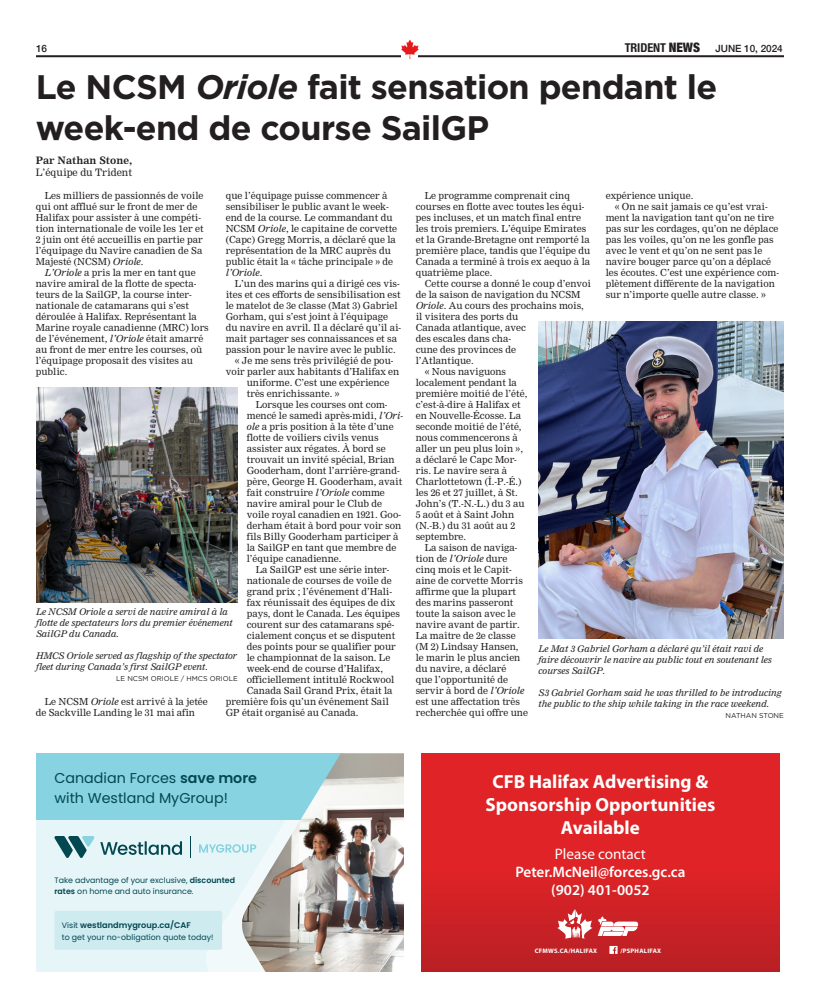
<style>
.page{position:relative;width:820px;height:1008px;background:#fff}
.page>*{position:absolute;margin:0;border:0;box-sizing:border-box;transform-origin:0 0}
.Headlines{font:700 34px/40.8px "Gotham";letter-spacing:-.02em;color:#231f20}
.t1{font:700 19px "Myriad Pro";color:#fff}
.t2{font:600 15.2px "Myriad Pro";color:#fff}
.t3{font:15.2px "Myriad Pro";color:#fff}
.t4{font:14.3px/19.7px "Poppins";color:#034751}
.t5{font:500 10px "Helvetica Neue";letter-spacing:-.005em;color:#231f20}
.Headlines-2{font:10px "Nimrod";color:#231f20}
.Headlines-3{font:700 10px "Nimrod";color:#231f20}
.Body_Text{font:9.5px/11px "Nimrod";color:#231f20}
.Cutline{font:italic 9px/11px "Nimrod";color:#231f20}
.t6{font:600 8.2px "Poppins";color:#034751}
.t7{font:7.9px/11.3px "Poppins";color:#034751}
.Cutline_credit{font:7px "Gotham";color:#231f20}
.t8{font:700 6.5px "Myriad Pro";letter-spacing:.04em;color:#fff}
.s1{font-family:"Helvetica Neue LT Std";font-weight:700;font-stretch:condensed;font-size:12.2px}
.s2{font-weight:900;font-stretch:condensed;font-size:13px}
.s3{font-style:italic}
.s4{font-weight:600}
.s5{font-weight:400;font-size:7.9px}
</style>
<div class="page">
<hr style="left:36px;top:55px;width:747px;height:2px;background:#231f20">
<img style="left:399px;top:39px;width:22px;height:20px">
<div style="left:36px;top:753px;width:368px;height:219px;background:#e6f5f7"></div>
<svg style="left:206px;top:895px;width:35px;height:77px;fill:#f1f9fa"></svg>
<div style="left:36px;top:753px;width:306px;height:67px;background:#87d3e1"></div>
<img style="left:241px;top:753px;width:163px;height:219px">
<svg style="left:54px;top:836px;width:128px;height:22px"></svg>
<svg style="left:190px;top:836px;width:1px;height:22px"></svg>
<svg style="left:199px;top:844px;width:57px;height:9px"></svg>
<div style="left:54px;top:911px;width:168px;height:39px;background:#ceebf0;border-radius:2px"></div>
<img style="left:36px;top:387px;width:202px;height:215px">
<img style="left:538px;top:321px;width:245px;height:317px">
<div style="left:421px;top:753px;width:358px;height:219px;background:linear-gradient(to bottom,#e92426,#c32126)"></div>
<svg style="left:557px;top:909px;width:81px;height:30px"></svg>
<svg style="left:609px;top:946px;width:8px;height:8px"></svg>
<p class="t5" style="left:36px;top:41px;width:13px">16</p>
<p class="t5" style="left:624px;top:40px;width:160px"><span class="s1">TRIDENT</span> <span class="s2">NEWS</span> JUNE 10, 2024</p>
<p class="Headlines" style="left:36px;top:67px;width:683px">Le NCSM <span class="s3">Oriole</span> fait sensation pendant le week-end de course SailGP</p>
<p class="Headlines-3" style="left:36px;top:154px;width:98px">Par Nathan Stone,</p>
<p class="Headlines-2" style="left:36px;top:166px;width:98px">L’équipe du Trident</p>
<p class="Body_Text" style="left:36px;top:190px;width:169px;text-indent:9px">Les milliers de passionnés de voile qui ont afflué sur le front de mer de Halifax pour assister à une compéti&shy;tion internationale de voile les 1er et 2 juin ont été accueillis en partie par l’équipage du Navire canadien de Sa Majesté (NCSM) <span class="s3">Oriole</span>.</p>
<p class="Body_Text" style="left:36px;top:267px;width:174px;text-indent:9px"><span class="s3">L’Oriole</span> a pris la mer en tant que navire amiral de la flotte de specta&shy;teurs de la SailGP, la course inter&shy;nationale de catamarans qui s’est déroulée à Halifax. Représentant la Marine royale canadienne (MRC) lors de l’événement, <span class="s3">l’Oriole</span> était amarré au front de mer entre les courses, où l’équipage proposait des visites au public.</p>
<p class="Body_Text" style="left:226px;top:190px;width:173px">que l’équipage puisse commencer à sensibiliser le public avant le week&shy;end de la course. Le commandant du<br>NCSM <span class="s3">Oriole</span>, le capitaine de corvette (Capc) Gregg Morris, a déclaré que la représentation de la MRC auprès du public était la « tâche principale » de <span class="s3">l’Oriole</span>.</p>
<p class="Body_Text" style="left:226px;top:278px;width:177px;text-indent:9px">L’un des marins qui a dirigé ces vis&shy;ites et ces efforts de sensibilisation est le matelot de 3e classe (Mat 3) Gabriel Gorham, qui s’est joint à l’équipage du navire en avril. Il a déclaré qu’il ai&shy;mait partager ses connaissances et sa passion pour le navire avec le public.</p>
<p class="Body_Text" style="left:235px;top:355px;width:160px">« Je me sens très privilégié de pou-</p>
<p class="Body_Text" style="left:226px;top:366px;width:175px">voir parler aux habitants d’Halifax en</p>
<p class="Body_Text" style="left:247px;top:377px;width:144px">uniforme. C’est une expérience</p>
<p class="Body_Text" style="left:247px;top:388px;width:94px">très enrichissante. »</p>
<p class="Body_Text" style="left:247px;top:399px;width:158px;text-indent:9px">Lorsque les courses ont com&shy;mencé le samedi après-midi, <span class="s3">l’Ori&shy;ole</span> a pris position à la tête d’une flotte de voiliers civils venus assister aux régates. À bord se trouvait un invité spécial, Brian<br>Gooderham, dont l’arrière-grand&shy;père, George H. Gooderham, avait fait construire <span class="s3">l’Oriole</span> comme navire amiral pour le Club de voile royal canadien en 1921. Goo&shy;derham était à bord pour voir son fils Billy Gooderham participer à la SailGP en tant que membre de l’équipe canadienne.</p>
<p class="Body_Text" style="left:256px;top:564px;width:135px">La SailGP est une série inter-</p>
<p class="Body_Text" style="left:247px;top:575px;width:146px">nationale de courses de voile de</p>
<p class="Body_Text" style="left:247px;top:586px;width:147px">grand prix ; l’événement d’Hali-</p>
<p class="Body_Text" style="left:247px;top:597px;width:150px">fax réunissait des équipes de dix</p>
<p class="Body_Text" style="left:247px;top:608px;width:155px">pays, dont le Canada. Les équipes</p>
<p class="Body_Text" style="left:247px;top:619px;width:149px">courent sur des catamarans spé-</p>
<p class="Body_Text" style="left:247px;top:630px;width:150px">cialement conçus et se disputent</p>
<p class="Body_Text" style="left:247px;top:641px;width:150px">des points pour se qualifier pour</p>
<p class="Body_Text" style="left:247px;top:652px;width:145px">le championnat de la saison. Le</p>
<p class="Body_Text" style="left:247px;top:663px;width:138px">week-end de course d’Halifax,</p>
<p class="Body_Text" style="left:247px;top:674px;width:149px">officiellement intitulé Rockwool</p>
<p class="Body_Text" style="left:247px;top:685px;width:147px">Canada Sail Grand Prix, était la</p>
<p class="Body_Text" style="left:226px;top:696px;width:165px">première fois qu’un événement Sail</p>
<p class="Body_Text" style="left:226px;top:707px;width:134px">GP était organisé au Canada.</p>
<p class="Cutline" style="left:36px;top:606px;width:198px">Le NCSM Oriole a servi de navire amiral à la flotte de spectateurs lors du premier événement<br>SailGP du Canada.</p>
<p class="Cutline" style="left:36px;top:650px;width:203px">HMCS Oriole served as flagship of the spectator fleet during Canada’s first SailGP event.</p>
<p class="Cutline_credit" style="left:116px;top:674px;width:123px">LE NCSM ORIOLE / HMCS ORIOLE</p>
<p class="Body_Text" style="left:36px;top:696px;width:173px;text-indent:9px">Le NCSM <span class="s3">Oriole</span> est arrivé à la jetée de Sackville Landing le 31 mai afin</p>
<p class="Body_Text" style="left:605px;top:190px;width:89px">expérience unique.</p>
<p class="Body_Text" style="left:605px;top:201px;width:175px;text-indent:9px">« On ne sait jamais ce qu’est vrai&shy;ment la navigation tant qu’on ne tire pas sur les cordages, qu’on ne déplace pas les voiles, qu’on ne les gonfle pas avec le vent et qu’on ne sent pas le navire bouger parce qu’on a déplacé les écoutes. C’est une expérience com&shy;plètement différente de la navigation sur n’importe quelle autre classe. »</p>
<p class="Body_Text" style="left:415px;top:190px;width:176px;text-indent:9px">Le programme comprenait cinq courses en flotte avec toutes les équi&shy;pes incluses, et un match final entre les trois premiers. L’équipe Emirates et la Grande-Bretagne ont remporté la première place, tandis que l’équipe du Canada a terminé à trois ex aequo à la quatrième place.</p>
<p class="Body_Text" style="left:415px;top:278px;width:177px;text-indent:9px">Cette course a donné le coup d’envoi de la saison de navigation du NCSM<br><span class="s3">Oriole</span>. Au cours des prochains mois, il visitera des ports du<br>Canada atlantique, avec<br>des escales dans cha-<br>cune des provinces de<br>l’Atlantique.</p>
<p class="Body_Text" style="left:415px;top:366px;width:113px;text-indent:9px">« Nous naviguons localement pendant la première moitié de l’été, c’est-à-dire à Halifax et en Nouvelle-Écosse. La seconde moitié de l’été, nous commencerons à aller un peu plus loin », a déclaré le Capc Mor&shy;ris. Le navire sera à<br>Charlottetown (Î.-P.-É.) les 26 et 27 juillet, à St.<br>John’s (T.-N.-L.) du 3 au<br>5 août et à Saint John (N.-B.) du 31 août au 2 septembre.</p>
<p class="Body_Text" style="left:415px;top:542px;width:114px;text-indent:9px">La saison de naviga&shy;tion de <span class="s3">l’Oriole</span> dure cinq mois et le Capit&shy;aine de corvette Morris affirme que la plupart des marins passeront toute la saison avec le navire avant de partir.<br>La maître de 2e classe (M 2) Lindsay Hansen, le marin le plus ancien du navire, a déclaré<br>que l’opportunité de servir à bord de <span class="s3">l’Oriole </span>est une affectation très recherchée qui offre une</p>
<p class="Cutline" style="left:538px;top:643px;width:235px">Le Mat 3 Gabriel Gorham a déclaré qu’il était ravi de faire découvrir le navire au public tout en soutenant les courses SailGP.</p>
<p class="Cutline" style="left:538px;top:687px;width:245px">S3 Gabriel Gorham said he was thrilled to be introducing the public to the ship while taking in the race weekend.</p>
<p class="Cutline_credit" style="left:725px;top:711px;width:60px">NATHAN STONE</p>
<p class="t4" style="left:54px;top:769px;width:204px">Canadian Forces <span class="s4">save more </span>with Westland MyGroup!</p>
<p class="t7" style="left:54px;top:875px;width:182px">Take advantage of your exclusive, <span class="s4">discounted rates</span> on home and auto insurance.</p>
<p class="t6" style="left:62px;top:921px;width:130px"><span class="s5">Visit</span> westlandmygroup.ca/CAF</p>
<p class="t7" style="left:62px;top:931px;width:153px">to get your no-obligation quote today!</p>
<p class="t1" style="left:492px;top:769px;width:217px">CFB Halifax Advertising &amp;</p>
<p class="t1" style="left:485px;top:792px;width:231px">Sponsorship Opportunities</p>
<p class="t1" style="left:561px;top:815px;width:80px">Available</p>
<p class="t3" style="left:554px;top:844px;width:92px">Please contact</p>
<p class="t2" style="left:515px;top:862px;width:171px">Peter.McNeil@forces.gc.ca</p>
<p class="t2" style="left:551px;top:880px;width:100px">(902) 401-0052</p>
<p class="t8" style="left:534px;top:946px;width:64px">CFMWS.CA/HALIFAX</p>
<p class="t8" style="left:620px;top:946px;width:42px">/PSPHALIFAX</p>
</div>
